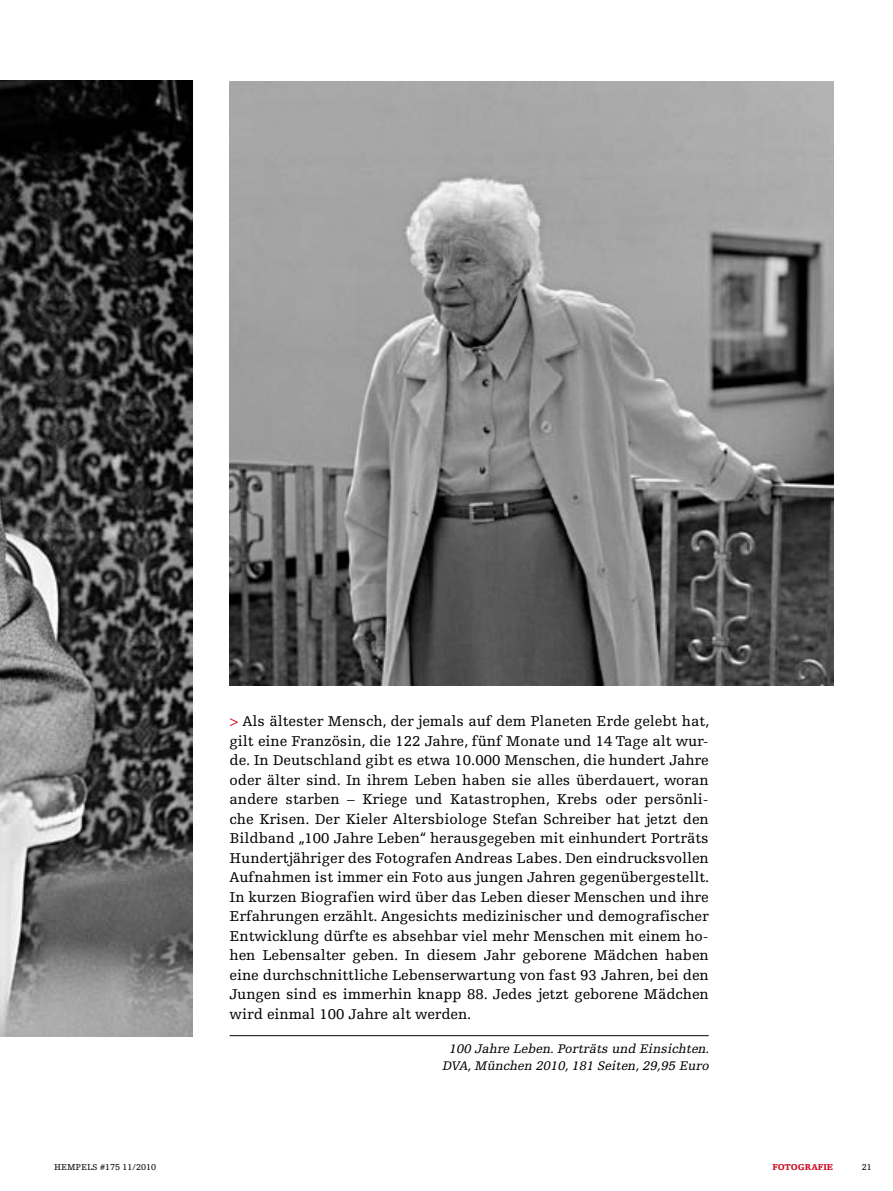
<style>
.page{position:relative;width:893px;height:1191px;background:#fff}
.page>*{position:absolute;margin:0;border:0;box-sizing:border-box;transform-origin:0 0}
.t1{font:15px/19.5px "Hempels Egyptienne";color:#000;text-align:justify}
.t2{font:italic 13.2px/17.1px "Hempels Egyptienne";color:#000;text-align:center}
.t3{font:9px "Hempels Egyptienne";color:#000}
.t4{font:900 9px "Hempels Egyptienne";letter-spacing:.005em;color:#cd071e}
.s1{color:#cd071e}
</style>
<div class="page">
<hr style="left:230px;top:1035px;width:479px;height:1px;background:#000">
<img style="left:0;top:80px;width:193px;height:956px">
<img style="left:230px;top:82px;width:603px;height:604px">
<p class="t1" style="left:230px;top:711px;width:481px"><span class="s1">&gt;</span> Als ältester Mensch, der jemals auf dem Planeten Erde gelebt hat, gilt eine Französin, die 122 Jahre, fünf Monate und 14 Tage alt wur&shy;de. In Deutschland gibt es etwa 10.000 Menschen, die hundert Jahre oder älter sind. In ihrem Leben haben sie alles überdauert, woran andere starben – Kriege und Katastrophen, Krebs oder persönli&shy;che Krisen. Der Kieler Altersbiologe Stefan Schreiber hat jetzt den Bildband „100 Jahre Leben“ herausgegeben mit einhundert Porträts Hundertjähriger des Fotografen Andreas Labes. Den eindrucksvollen Aufnahmen ist immer ein Foto aus jungen Jahren gegenübergestellt.<br>In kurzen Biografien wird über das Leben dieser Menschen und ihre Erfahrungen erzählt. Angesichts medizinischer und demografischer Entwicklung dürfte es absehbar viel mehr Menschen mit einem ho&shy;hen Lebensalter geben. In diesem Jahr geborene Mädchen haben eine durchschnittliche Lebenserwartung von fast 93 Jahren, bei den Jungen sind es immerhin knapp 88. Jedes jetzt geborene Mädchen wird einmal 100 Jahre alt werden.</p>
<p class="t2" style="left:442px;top:1040px;width:272px">100 Jahre Leben.Porträts und Einsichten.<br>DVA,München 2010,181 Seiten,29,95 Euro</p>
<p class="t3" style="left:54px;top:1161px;width:104px">HEMPELS #175 11/2010</p>
<p class="t4" style="left:772px;top:1161px;width:63px">FOTOGRAFIE</p>
<p class="t3" style="left:862px;top:1161px;width:12px">21</p>
</div>
